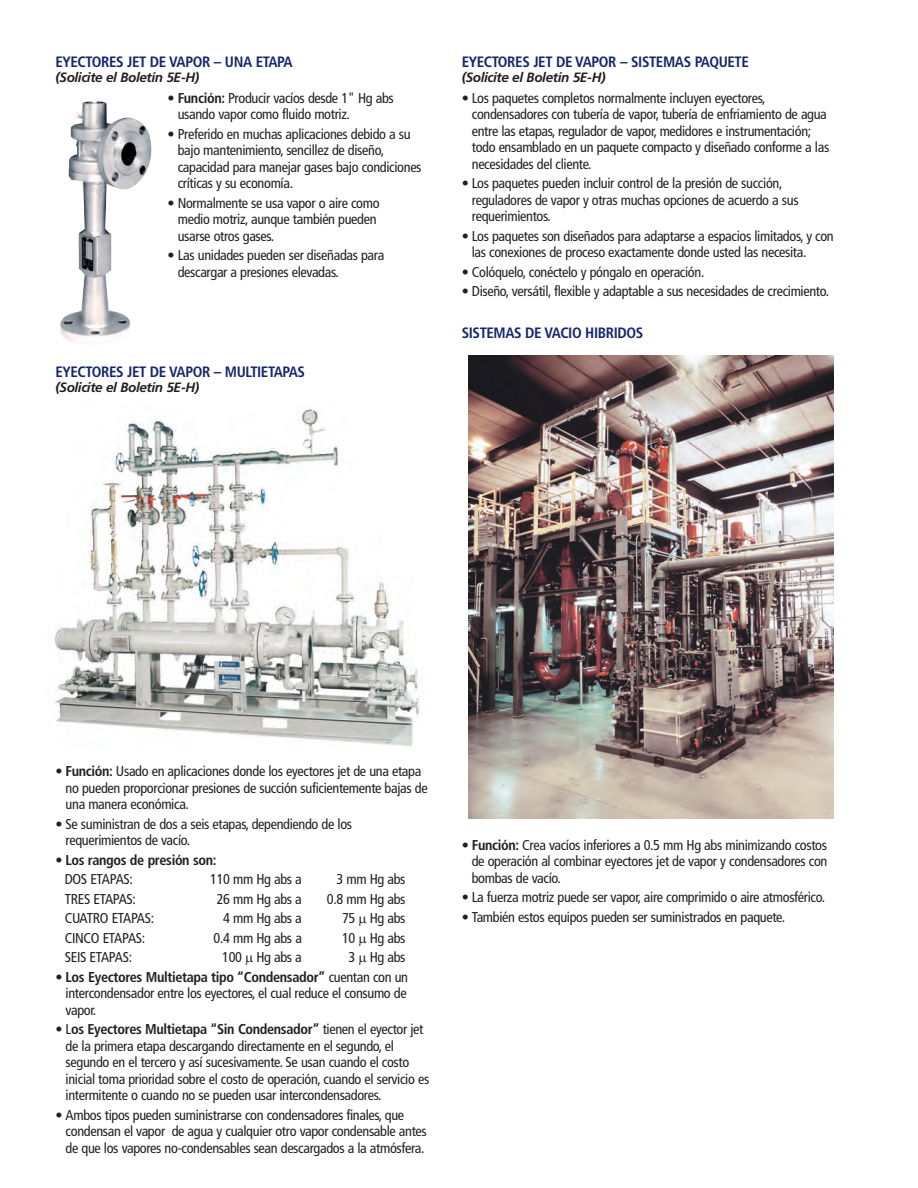
<style>
.page{position:relative;width:918px;height:1188px;background:#fff}
.page>*{position:absolute;margin:0;border:0;box-sizing:border-box;transform-origin:0 0}
.t1{font:700 condensed 15px "Frutiger";letter-spacing:-.025em;color:#15276c}
.t2{font:condensed 14.25px/16.5px "Frutiger";letter-spacing:-.025em;color:#231f20}
.t3{font:700 condensed 14.25px/19.5px "Frutiger";letter-spacing:-.025em;color:#231f20}
.t4{font:italic 700 13.5px "Frutiger";letter-spacing:-.03em;color:#231f20}
.s1{font-weight:700}
.s2{font-weight:400}
</style>
<div class="page">
<img style="left:60px;top:101px;width:91px;height:241px">
<img style="left:54px;top:408px;width:367px;height:339px">
<img style="left:469px;top:356px;width:365px;height:463px">
<p class="t1" style="left:55px;top:53px;width:239px">EYECTORES JET DE VAPOR – UNA ETAPA</p>
<p class="t4" style="left:55px;top:69px;width:145px">(Solicite el Boletín 5E-H)</p>
<p class="t2" style="left:178px;top:90px;width:218px;text-indent:-10px">• <span class="s1">Función:</span> Producir vacíos desde 1" Hg abs usando vapor como fluido motriz.</p>
<p class="t2" style="left:178px;top:126px;width:245px;text-indent:-10px">• Preferido en muchas aplicaciones debido a su bajo mantenimiento, sencillez de diseño, capacidad para manejar gases bajo condiciones críticas y su economía.</p>
<p class="t2" style="left:178px;top:195px;width:203px;text-indent:-10px">• Normalmente se usa vapor o aire como medio motriz, aunque también pueden usarse otros gases.</p>
<p class="t2" style="left:178px;top:247px;width:208px;text-indent:-10px">• Las unidades pueden ser diseñadas para descargar a presiones elevadas.</p>
<p class="t1" style="left:55px;top:363px;width:251px">EYECTORES JET DE VAPOR – MULTIETAPAS</p>
<p class="t4" style="left:55px;top:380px;width:145px">(Solicite el Boletín 5E-H)</p>
<p class="t1" style="left:462px;top:53px;width:289px">EYECTORES JET DE VAPOR – SISTEMAS PAQUETE</p>
<p class="t4" style="left:462px;top:69px;width:145px">(Solicite el Boletín 5E-H)</p>
<p class="t2" style="left:472px;top:90px;width:359px;text-indent:-10px">• Los paquetes completos normalmente incluyen eyectores, condensadores con tubería de vapor, tubería de enfriamiento de agua entre las etapas, regulador de vapor, medidores e instrumentación; todo ensamblado en un paquete compacto y diseñado conforme a las necesidades del cliente.</p>
<p class="t2" style="left:472px;top:175px;width:328px;text-indent:-10px">• Los paquetes pueden incluir control de la presión de succión, reguladores de vapor y otras muchas opciones de acuerdo a sus requerimientos.</p>
<p class="t2" style="left:472px;top:228px;width:364px;text-indent:-10px">• Los paquetes son diseñados para adaptarse a espacios limitados, y con las conexiones de proceso exactamente donde usted las necesita.</p>
<p class="t2" style="left:462px;top:264px;width:244px">• Colóquelo, conéctelo y póngalo en operación.</p>
<p class="t2" style="left:462px;top:283px;width:369px">• Diseño, versátil, flexible y adaptable a sus necesidades de crecimiento.</p>
<p class="t1" style="left:462px;top:324px;width:183px">SISTEMAS DE VACIO HIBRIDOS</p>
<p class="t2" style="left:66px;top:763px;width:364px;text-indent:-10px">• <span class="s1">Función:</span> Usado en aplicaciones donde los eyectores jet de una etapa no pueden proporcionar presiones de succión suficientemente bajas de una manera económica.</p>
<p class="t2" style="left:66px;top:816px;width:288px;text-indent:-10px">• Se suministran de dos a seis etapas, dependiendo de los requerimientos de vacío.</p>
<p class="t3" style="left:65px;top:850px;width:153px;text-indent:-9px"><span class="s2">•</span> Los rangos de presión son:<br><span class="s2">DOS ETAPAS:</span></p>
<p class="t2" style="left:210px;top:871px;width:93px">110 mm Hg abs a</p>
<p class="t2" style="left:337px;top:871px;width:71px">3 mm Hg abs</p>
<p class="t2" style="left:65px;top:891px;width:73px">TRES ETAPAS:</p>
<p class="t2" style="left:217px;top:891px;width:87px">26 mm Hg abs a</p>
<p class="t2" style="left:327px;top:891px;width:80px">0.8 mm Hg abs</p>
<p class="t2" style="left:65px;top:910px;width:91px">CUATRO ETAPAS:</p>
<p class="t2" style="left:223px;top:910px;width:80px">4 mm Hg abs a</p>
<p class="t2" style="left:342px;top:910px;width:65px">75 Hg abs</p>
<p class="t2" style="left:65px;top:930px;width:82px">CINCO ETAPAS:</p>
<p class="t2" style="left:214px;top:930px;width:90px">0.4 mm Hg abs a</p>
<p class="t2" style="left:342px;top:930px;width:65px">10 Hg abs</p>
<p class="t2" style="left:65px;top:949px;width:69px">SEIS ETAPAS:</p>
<p class="t2" style="left:222px;top:949px;width:81px">100 Hg abs a</p>
<p class="t2" style="left:349px;top:949px;width:58px">3 Hg abs</p>
<p class="t2" style="left:66px;top:969px;width:344px;text-align:justify;text-indent:-10px">• <span class="s1">Los Eyectores Multietapa tipo “Condensador”</span> cuentan con un intercondensador entre los eyectores, el cual reduce el consumo de vapor.</p>
<p class="t2" style="left:66px;top:1021px;width:365px;text-indent:-10px">• L<span class="s1">os Eyectores Multietapa “Sin Condensador”</span> tienen el eyector jet de la primera etapa descargando directamente en el segundo, el segundo en el tercero y así sucesivamente. Se usan cuando el costo inicial toma prioridad sobre el costo de operación, cuando el servicio es intermitente o cuando no se pueden usar intercondensadores.</p>
<p class="t2" style="left:66px;top:1107px;width:363px;text-indent:-10px">• Ambos tipos pueden suministrarse con condensadores finales, que condensan el vapor de agua y cualquier otro vapor condensable antes de que los vapores no-condensables sean descargados a la atmósfera.</p>
<p class="t2" style="left:472px;top:837px;width:357px;text-align:justify;text-indent:-10px">• <span class="s1">Función:</span> Crea vacíos inferiores a 0.5 mm Hg abs minimizando costos de operación al combinar eyectores jet de vapor y condensadores con bombas de vacío.</p>
<p class="t2" style="left:462px;top:889px;width:365px">• La fuerza motriz puede ser vapor, aire comprimido o aire atmosférico.</p>
<p class="t2" style="left:462px;top:909px;width:325px">• También estos equipos pueden ser suministrados en paquete.</p>
</div>
